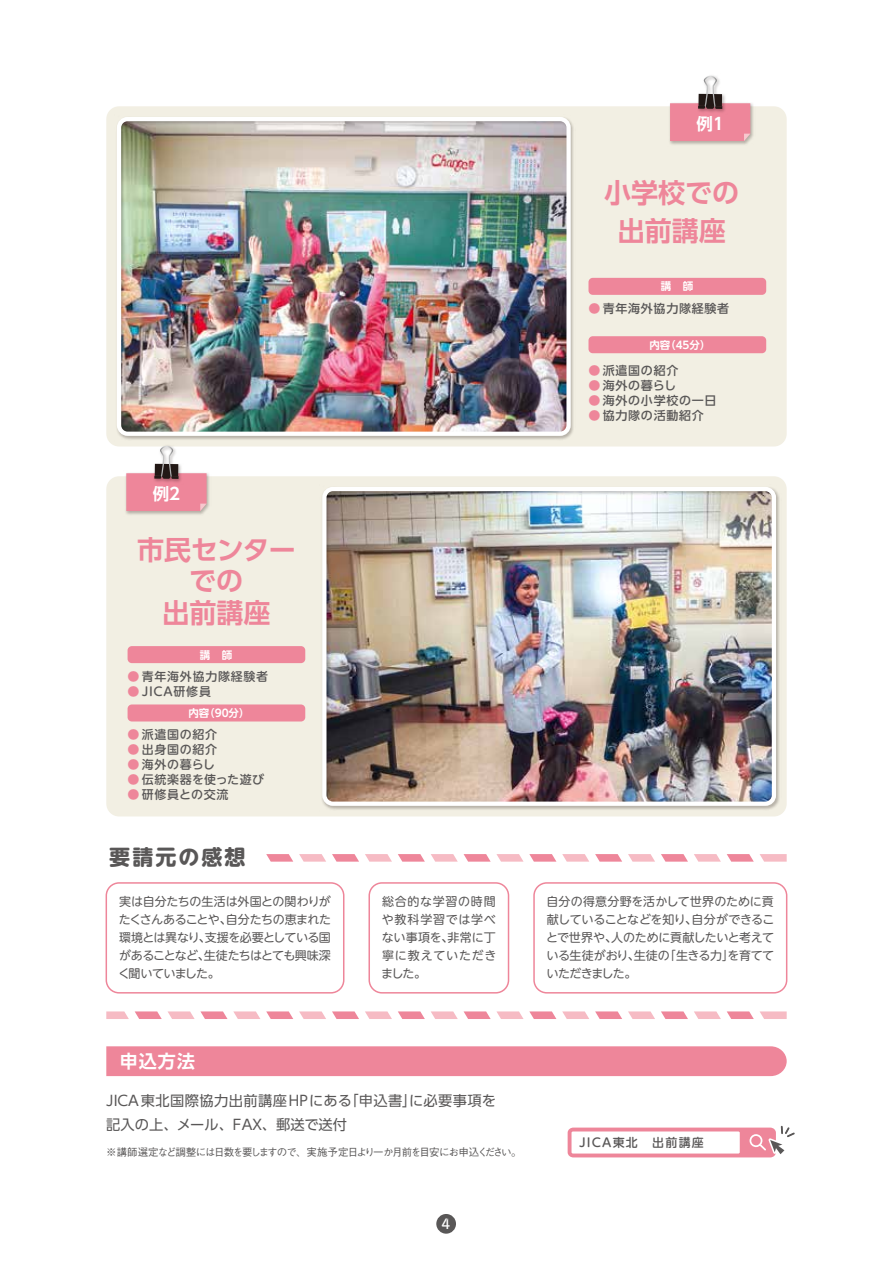
<style>
.page{position:relative;width:893px;height:1263px;background:#fff}
.page>*{position:absolute;margin:0;border:0;box-sizing:border-box;transform-origin:0 0}
.t1{font:700 27px/31.5px "UD Shin Go Pro De";color:#ee869a;text-align:center}
.t2{font:700 21px "UD Shin M Go Pro";letter-spacing:.1em;color:#595757}
.t3{font:700 18px "UD Shin Go Pr 6 De";color:#fff}
.t4{font:700 16.5px "UD Shin Go Pro De";color:#fff}
.t5{font:500 15px "Bauhaus Std";color:#fff}
.t6{font:14.25px/24px "UD Shin Go Pro";letter-spacing:.005em;color:#595757}
.t7{font:12px/18px "UD Shin M Go Pro";letter-spacing:-.025em;color:#595757;text-align:justify}
.t8{font:500 12px "UD Shin M Go Pro";letter-spacing:.06em;color:#595757}
.t9{font:500 12px "UD Shin Go Pro";letter-spacing:.06em;color:#595757}
.t10{font:500 12px "UD Shin M Go Pro";letter-spacing:.1em;color:#595757}
.t11{font:500 12px "UD Shin M Go Pro";letter-spacing:.035em;color:#595757}
.t12{font:500 10.5px "Gothic BBB Pro";letter-spacing:-.1em;color:#595757}
.t13{font:700 10.5px "UD Shin Go Pro De";color:#fff}
.s1{color:#ee869a}
.s2{font-family:"UD Shin Go Pro";color:#ee869a}
</style>
<div class="page">
<div style="left:106px;top:106px;width:681px;height:340px;background:#f2efe3;border-radius:13px"></div>
<div style="left:106px;top:476px;width:681px;height:340px;background:#f2efe3;border-radius:13px"></div>
<img style="left:117px;top:120px;width:457px;height:320px">
<div style="left:117px;top:117px;width:454px;height:319px;border:4px solid #fff;border-radius:9px"></div>
<img style="left:322px;top:487px;width:458px;height:323px">
<div style="left:322px;top:487px;width:454px;height:319px;border:4px solid #fff;border-radius:9px"></div>
<div style="left:106px;top:882px;width:238px;height:111px;border:2px solid #ee869a;border-radius:13px"></div>
<div style="left:368px;top:882px;width:141px;height:111px;border:2px solid #ee869a;border-radius:13px"></div>
<div style="left:533px;top:882px;width:254px;height:111px;border:2px solid #ee869a;border-radius:13px"></div>
<div style="left:106px;top:1046px;width:681px;height:30px;background:#ee869a"></div>
<div style="left:568px;top:1127px;width:208px;height:30px;background:#ee869a;border-radius:6px"></div>
<svg style="left:571px;top:1126px;width:224px;height:30px"></svg>
<div style="left:588px;top:278px;width:178px;height:17px;background:#ee869a;border-radius:4px"></div>
<div style="left:588px;top:336px;width:178px;height:17px;background:#ee869a;border-radius:4px"></div>
<div style="left:128px;top:646px;width:177px;height:17px;background:#ee869a;border-radius:4px"></div>
<div style="left:128px;top:704px;width:177px;height:17px;background:#ee869a;border-radius:4px"></div>
<div style="left:436px;top:1214px;width:20px;height:20px;background:#595757;border-radius:50%"></div>
<img style="left:669px;top:103px;width:84px;height:42px">
<svg style="left:670px;top:76px;width:80px;height:65px"></svg>
<img style="left:125px;top:473px;width:84px;height:42px">
<svg style="left:126px;top:446px;width:81px;height:65px"></svg>
<svg style="left:760px;top:1011px;width:27px;height:8px"></svg>
<svg style="left:727px;top:1011px;width:27px;height:8px"></svg>
<svg style="left:694px;top:1011px;width:27px;height:8px"></svg>
<svg style="left:661px;top:1011px;width:27px;height:8px"></svg>
<svg style="left:628px;top:1011px;width:27px;height:8px"></svg>
<svg style="left:595px;top:1011px;width:27px;height:8px"></svg>
<svg style="left:562px;top:1011px;width:27px;height:8px"></svg>
<svg style="left:464px;top:1011px;width:92px;height:8px"></svg>
<svg style="left:431px;top:1011px;width:27px;height:8px"></svg>
<svg style="left:332px;top:1011px;width:27px;height:8px"></svg>
<svg style="left:299px;top:1011px;width:27px;height:8px"></svg>
<svg style="left:266px;top:1011px;width:27px;height:8px"></svg>
<svg style="left:398px;top:1011px;width:27px;height:8px"></svg>
<svg style="left:365px;top:1011px;width:27px;height:8px"></svg>
<svg style="left:135px;top:1011px;width:27px;height:8px"></svg>
<svg style="left:106px;top:1011px;width:23px;height:8px"></svg>
<svg style="left:168px;top:1011px;width:92px;height:8px"></svg>
<svg style="left:760px;top:854px;width:27px;height:8px"></svg>
<svg style="left:727px;top:854px;width:27px;height:8px"></svg>
<svg style="left:694px;top:854px;width:27px;height:8px"></svg>
<svg style="left:661px;top:854px;width:27px;height:8px"></svg>
<svg style="left:628px;top:854px;width:27px;height:8px"></svg>
<svg style="left:595px;top:854px;width:27px;height:8px"></svg>
<svg style="left:562px;top:854px;width:27px;height:8px"></svg>
<svg style="left:464px;top:854px;width:92px;height:8px"></svg>
<svg style="left:431px;top:854px;width:27px;height:8px"></svg>
<svg style="left:332px;top:854px;width:27px;height:8px"></svg>
<svg style="left:299px;top:854px;width:27px;height:8px"></svg>
<svg style="left:266px;top:854px;width:27px;height:8px"></svg>
<svg style="left:398px;top:854px;width:27px;height:8px"></svg>
<svg style="left:365px;top:854px;width:27px;height:8px"></svg>
<h3 class="t4" style="left:696px;top:110px;width:29px">例1</h3>
<h1 class="t1" style="left:604px;top:172px;width:136px;line-height:38.5px">小学校での出前講座</h1>
<p class="t13" style="left:661px;top:278px;width:34px">講　師</p>
<p class="t9" style="left:588px;top:298px;width:142px"><span class="s1">●</span> 青年海外協力隊経験者</p>
<p class="t13" style="left:649px;top:336px;width:63px">内容（45分）</p>
<h3 class="t4" style="left:153px;top:480px;width:29px">例2</h3>
<h1 class="t1" style="left:137px;top:533px;width:160px">市民センターでの<br>出前講座</h1>
<p class="t13" style="left:200px;top:646px;width:34px">講　師</p>
<p class="t8" style="left:128px;top:666px;width:142px"><span class="s2">●</span> 青年海外協力隊経験者</p>
<p class="t8" style="left:128px;top:681px;width:85px"><span class="s2">●</span> JICA研修員</p>
<p class="t8" style="left:128px;top:725px;width:91px"><span class="s2">●</span> 派遣国の紹介</p>
<p class="t8" style="left:128px;top:740px;width:91px"><span class="s2">●</span> 出身国の紹介</p>
<p class="t8" style="left:128px;top:755px;width:89px"><span class="s2">●</span> 海外の暮らし</p>
<p class="t11" style="left:128px;top:770px;width:138px"><span class="s2">●</span> 伝統楽器を使った遊び</p>
<p class="t8" style="left:128px;top:785px;width:102px"><span class="s2">●</span> 研修員との交流</p>
<p class="t13" style="left:188px;top:705px;width:63px">内容（90分）</p>
<h2 class="t2" style="left:109px;top:839px;width:138px">要請元の感想</h2>
<p class="t9" style="left:588px;top:360px;width:91px"><span class="s1">●</span> 派遣国の紹介</p>
<p class="t9" style="left:588px;top:375px;width:89px"><span class="s1">●</span> 海外の暮らし</p>
<p class="t9" style="left:588px;top:390px;width:130px"><span class="s1">●</span> 海外の小学校の一日</p>
<p class="t9" style="left:588px;top:405px;width:117px"><span class="s1">●</span> 協力隊の活動紹介</p>
<p class="t7" style="left:118px;top:892px;width:215px">実は自分たちの生活は外国との関わりがたくさんあることや、自分たちの恵まれた環境とは異なり、支援を必要としている国があることなど、生徒たちはとても興味深く聞いていました。</p>
<p class="t7" style="left:381px;top:892px;width:117px">総合的な学習の時間や教科学習では学べない事項を、非常に丁寧に教えていただきました。</p>
<p class="t7" style="left:546px;top:892px;width:230px">自分の得意分野を活かして世界のために貢献していることなどを知り、自分ができることで世界や、人のために貢献したいと考えている生徒がおり、生徒の「生きる力」を育てていただきました。</p>
<h3 class="t3" style="left:120px;top:1046px;width:77px">申込方法</h3>
<p class="t6" style="left:106px;top:1088px;width:391px">JICA東北国際協力出前講座HPにある「申込書」に必要事項を記入の上、メール、FAX、郵送で送付</p>
<p class="t12" style="left:106px;top:1144px;width:417px">※講師選定など調整には日数を要しますので、実施予定日より一か月前を目安にお申込ください。</p>
<p class="t5" style="left:442px;top:1215px;width:10px">4</p>
<p class="t10" style="left:579px;top:1133px;width:126px">JICA東北　出前講座</p>
</div>
